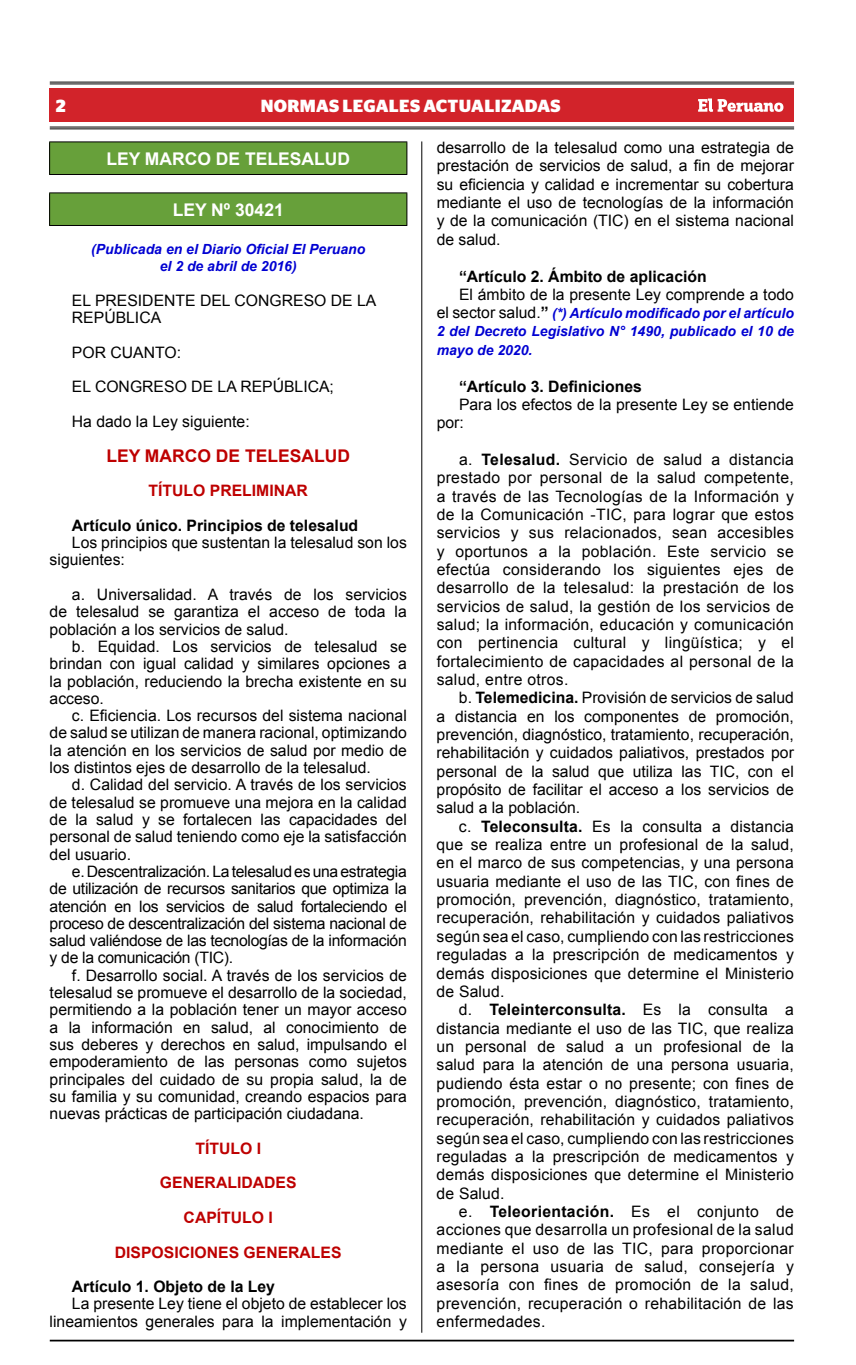
<style>
.page{position:relative;width:856px;height:1365px;background:#fff}
.page>*{position:absolute;margin:0;border:0;box-sizing:border-box;transform-origin:0 0}
.t1{font:700 17.5px "Arial";color:#fff}
.t2{font:700 17.5px "Stag Sans";letter-spacing:.02em;color:#fff}
.t3{font:700 17.5px "Arial";color:#be0000}
.t4{font:15.75px/18.4px "Arial";color:#000;text-align:justify}
.t5{font:700 15.75px "Arial";color:#000}
.t6{font:700 15.75px/34.6px "Arial";color:#be0000}
.t7{font:italic 700 14px/18.4px "Arial";color:#0000d2;text-align:center}
.s1{font-weight:400;font-style:normal;font-size:15.75px;color:#000}
.s2{font-style:normal;font-size:15.75px;color:#000}
.s3{font-weight:700}
</style>
<div class="page">
<hr style="left:50px;top:1339px;width:744px;height:2px;background:#000">
<div style="left:50px;top:88px;width:744px;height:34px;background:#d2232a"></div>
<hr style="left:50px;top:82px;width:744px;height:1px;background:#000">
<hr style="left:50px;top:84px;width:744px;height:1px;background:#000">
<hr style="left:50px;top:127px;width:744px;height:1px;background:#000">
<hr style="left:50px;top:128px;width:744px;height:1px;background:#000">
<svg style="left:698px;top:98px;width:85px;height:14px"></svg>
<hr style="left:421px;top:141px;width:1px;height:1191px;background:#000">
<div style="left:50px;top:142px;width:357px;height:32px;background:#67a03a"></div>
<hr style="left:49px;top:141px;width:358px;height:1px;background:#000">
<hr style="left:49px;top:142px;width:1px;height:32px;background:#000">
<hr style="left:406px;top:142px;width:1px;height:32px;background:#000">
<hr style="left:49px;top:174px;width:358px;height:1px;background:#000">
<div style="left:50px;top:193px;width:357px;height:32px;background:#67a03a"></div>
<hr style="left:49px;top:192px;width:358px;height:1px;background:#000">
<hr style="left:49px;top:193px;width:1px;height:32px;background:#000">
<hr style="left:406px;top:193px;width:1px;height:32px;background:#000">
<hr style="left:49px;top:225px;width:358px;height:1px;background:#000">
<p class="t2" style="left:56px;top:96px;width:11px">2</p>
<p class="t2" style="left:261px;top:96px;width:289px">NORMAS LEGALES ACTUALIZADAS</p>
<p class="t1" style="left:106px;top:147px;width:245px">Ley Marco de Telesalud</p>
<p class="t1" style="left:173px;top:198px;width:113px">LEY Nº 30421</p>
<p class="t7" style="left:91px;top:241px;width:275px;line-height:17.3px">(Publicada en el Diario Oficial El Peruano el 2 de abril de 2016)</p>
<p class="t4" style="left:72px;top:292px;width:306px;line-height:17.3px">EL PRESIDENTE DEL CONGRESO DE LA<br>REPÚBLICA</p>
<p class="t4" style="left:72px;top:335px;width:263px;line-height:34.6px;text-align:left">POR CUANTO:<br>EL CONGRESO DE LA REPÚBLICA;<br>Ha dado la Ley siguiente:</p>
<p class="t3" style="left:106px;top:444px;width:67px">LEY MARCO</p>
<p class="t3" style="left:216px;top:444px;width:75px">DE TELESA</p>
<p class="t3" style="left:314px;top:444px;width:24px">LUD</p>
<p class="t6" style="left:149px;top:474px;width:149px">TÍTULO PRELIMINAR</p>
<p class="t5" style="left:72px;top:514px;width:288px">Artículo único. Principios de telesalud</p>
<p class="t4" style="left:50px;top:534px;width:359px;line-height:17.3px;text-indent:22px">Los principios que sustentan la telesalud son los siguientes:</p>
<p class="t4" style="left:50px;top:586px;width:359px;line-height:17.3px;text-indent:22px">a. Universalidad. A través de los servicios de telesalud se garantiza el acceso de toda la población a los servicios de salud.</p>
<p class="t4" style="left:50px;top:638px;width:359px;line-height:17.3px;text-indent:22px">b. Equidad. Los servicios de telesalud se brindan con igual calidad y similares opciones a la población, reduciendo la brecha existente en su acceso.</p>
<p class="t4" style="left:50px;top:707px;width:359px;line-height:17.3px;text-indent:22px">c. Eficiencia. Los recursos del sistema nacional de salud se utilizan de manera racional, optimizando la atención en los servicios de salud por medio de los distintos ejes de desarrollo de la telesalud.</p>
<p class="t4" style="left:50px;top:776px;width:359px;line-height:17.3px;text-indent:22px">d. Calidad del servicio. A través de los servicios de telesalud se promueve una mejora en la calidad de la salud y se fortalecen las capacidades del personal de salud teniendo como eje la satisfacción del usuario.</p>
<p class="t4" style="left:50px;top:862px;width:359px;line-height:17.3px;text-indent:22px">e. Descentralización. La telesalud es una estrategia de utilización de recursos sanitarios que optimiza la atención en los servicios de salud fortaleciendo el proceso de descentralización del sistema nacional de salud valiéndose de las tecnologías de la información y de la comunicación (TIC).</p>
<p class="t4" style="left:50px;top:966px;width:359px;line-height:17.3px;text-indent:22px">f. Desarrollo social. A través de los servicios de telesalud se promueve el desarrollo de la sociedad, permitiendo a la población tener un mayor acceso a la información en salud, al conocimiento de sus deberes y derechos en salud, impulsando el empoderamiento de las personas como sujetos principales del cuidado de su propia salud, la de su familia y su comunidad, creando espacios para nuevas prácticas de participación ciudadana.</p>
<p class="t6" style="left:160px;top:1131px;width:103px;text-indent:35px">TÍTULO I<br>GENERA</p>
<p class="t4" style="left:437px;top:138px;width:359px">desarrollo de la telesalud como una estrategia de prestación de servicios de salud, a fin de mejorar su eficiencia y calidad e incrementar su cobertura mediante el uso de tecnologías de la información y de la comunicación (TIC) en el sistema nacional de salud.</p>
<p class="t5" style="left:459px;top:265px;width:249px">“Artículo 2. Ámbito de aplicación</p>
<p class="t4" style="left:459px;top:285px;width:336px">El ámbito de la presente Ley comprende a todo</p>
<p class="t7" style="left:437px;top:304px;width:359px;text-align:justify"><span class="s1">el sector salud.</span><span class="s2">”</span> (*) Artículo modificado por el artículo 2 del Decreto Legislativo N° 1490, publicado el 10 de mayo de 2020.</p>
<p class="t5" style="left:459px;top:375px;width:184px">“Artículo 3. Definiciones</p>
<p class="t4" style="left:437px;top:395px;width:359px;text-indent:22px">Para los efectos de la presente Ley se entiende por:</p>
<p class="t4" style="left:437px;top:450px;width:359px;text-indent:22px">a. <span class="s3">Telesalud.</span> Servicio de salud a distancia prestado por personal de la salud competente, a través de las Tecnologías de la Información y de la Comunicación -TIC, para lograr que estos servicios y sus relacionados, sean accesibles y oportunos a la población. Este servicio se efectúa considerando los siguientes ejes de desarrollo de la telesalud: la prestación de los servicios de salud, la gestión de los servicios de salud; la información, educación y comunicación con pertinencia cultural y lingüística; y el fortalecimiento de capacidades al personal de la salud, entre otros.</p>
<p class="t4" style="left:437px;top:688px;width:359px;text-indent:22px">b. <span class="s3">Telemedicina.</span> Provisión de servicios de salud a distancia en los componentes de promoción, prevención, diagnóstico, tratamiento, recuperación, rehabilitación y cuidados paliativos, prestados por personal de la salud que utiliza las TIC, con el propósito de facilitar el acceso a los servicios de salud a la población.</p>
<p class="t4" style="left:437px;top:817px;width:359px;text-indent:22px">c. <span class="s3">Teleconsulta.</span> Es la consulta a distancia que se realiza entre un profesional de la salud, en el marco de sus competencias, y una persona usuaria mediante el uso de las TIC, con fines de promoción, prevención, diagnóstico, tratamiento, recuperación, rehabilitación y cuidados paliativos según sea el caso, cumpliendo con las restricciones reguladas a la prescripción de medicamentos y demás disposiciones que determine el Ministerio de Salud.</p>
<p class="t4" style="left:437px;top:1000px;width:359px;text-indent:22px">d. <span class="s3">Teleinterconsulta.</span> Es la consulta a distancia mediante el uso de las TIC, que realiza un personal de salud a un profesional de la salud para la atención de una persona usuaria, pudiendo ésta estar o no presente; con fines de promoción, prevención, diagnóstico, tratamiento, recuperación, rehabilitación y cuidados paliativos según sea el caso, cumpliendo con las restricciones reguladas a la prescripción de medicamentos y demás disposiciones que determine el Ministerio de Salud.</p>
<p class="t4" style="left:437px;top:1202px;width:359px;text-indent:22px">e. <span class="s3">Teleorientación.</span> Es el conjunto de acciones que desarrolla un profesional de la salud mediante el uso de las TIC, para proporcionar a la persona usuaria de salud, consejería y asesoría con fines de promoción de la salud, prevención, recuperación o rehabilitación de las enfermedades.</p>
<p class="t6" style="left:227px;top:1165px;width:26px">LIDADES</p>
<p class="t6" style="left:184px;top:1200px;width:91px">CAPÍTULO I</p>
<p class="t6" style="left:115px;top:1234px;width:175px">DISPOSICIONES GENERA</p>
<p class="t6" style="left:311px;top:1234px;width:21px">LES</p>
<p class="t5" style="left:72px;top:1275px;width:205px">Artículo 1. Objeto de la Ley</p>
<p class="t4" style="left:50px;top:1294px;width:359px;line-height:17.8px;text-align:right">La presente Ley tiene el objeto de establecer los lineamientos generales para la implementación y</p>
</div>
